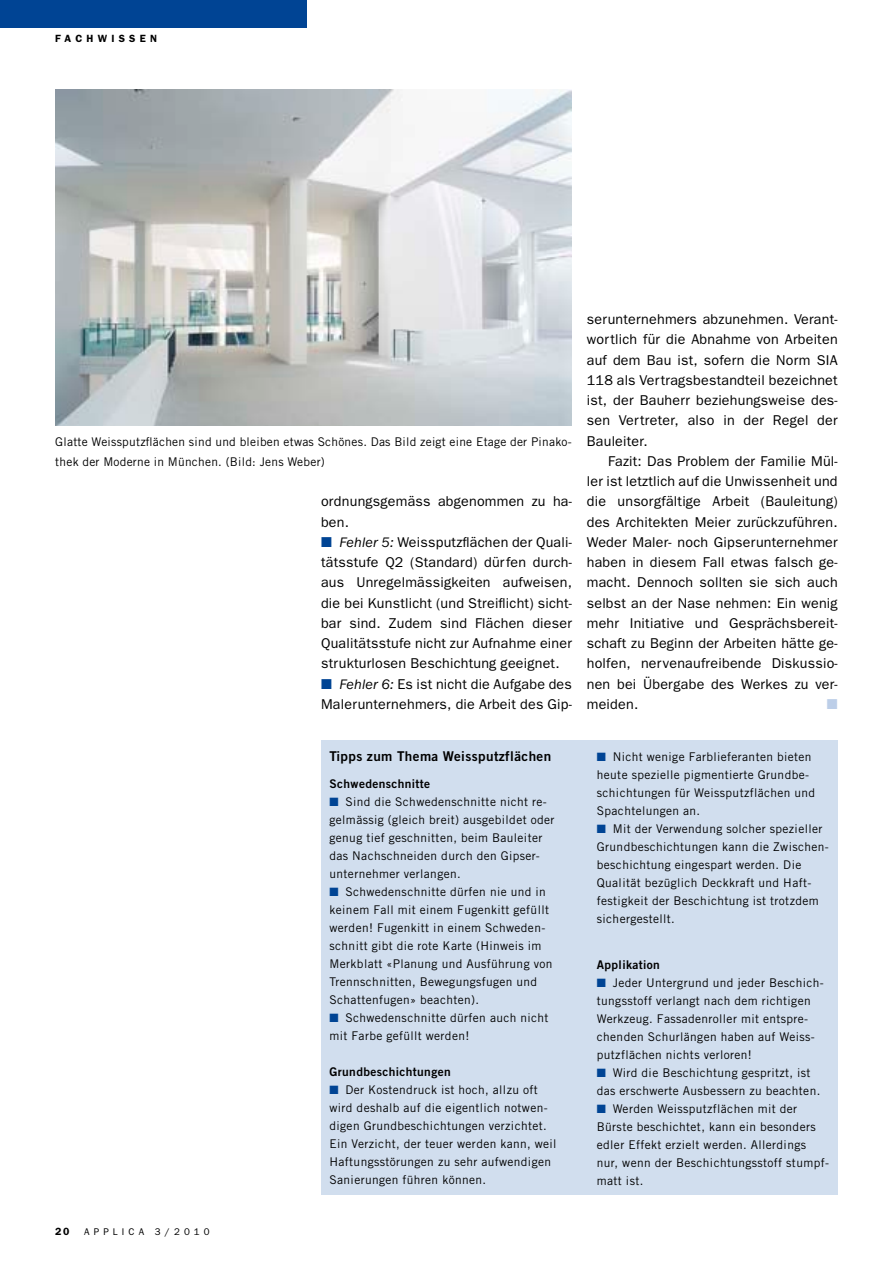
<style>
.page{position:relative;width:893px;height:1263px;background:#fff}
.page>*{position:absolute;margin:0;border:0;box-sizing:border-box;transform-origin:0 0}
.t1{font:14.25px/20.2px "Franklin Gothic";letter-spacing:.015em;color:#000;text-align:justify}
.t2{font:14.25px "Zapf Dingbats";color:#bccee8}
.t3{font:13.5px "Trade Gothic Bold Two";letter-spacing:.03em;color:#000}
.t4{font:12px/18px "Trade Gothic";letter-spacing:.03em;color:#000}
.t5{font:12px "Trade Gothic Bold Two";letter-spacing:.03em;color:#000}
.t6{font:600 10.5px "Franklin Gothic";letter-spacing:.4em;color:#000}
.t7{font:9.75px "Franklin Gothic";letter-spacing:.42em;color:#000}
.s1{color:#004494}
.s2{font-style:italic}
</style>
<div class="page">
<div style="left:0;top:0;width:306px;height:28px;background:#004494"></div>
<img style="left:55px;top:89px;width:517px;height:336px">
<div style="left:321px;top:740px;width:517px;height:455px;background:#d1deee"></div>
<p class="t6" style="left:55px;top:32px;width:103px">FACHWISSEN</p>
<p class="t4" style="left:55px;top:431px;width:518px;line-height:20.2px">Glatte Weissputzflächen sind und bleiben etwas Schönes. Das Bild zeigt eine Etage der Pinako&shy;thek der Moderne in München. (Bild: Jens Weber)</p>
<p class="t1" style="left:321px;top:491px;width:252px">ordnungsgemäss abgenommen zu ha&shy;ben.</p>
<p class="t1" style="left:321px;top:532px;width:252px"><span class="s1">■</span> <span class="s2">Fehler 5:</span> Weissputzflächen der Quali&shy;tätsstufe Q2 (Standard) dürfen durch&shy;aus Unregelmässigkeiten aufweisen, die bei Kunstlicht (und Streiflicht) sicht&shy;bar sind. Zudem sind Flächen dieser Qualitätsstufe nicht zur Aufnahme einer strukturlosen Beschichtung geeignet.</p>
<p class="t1" style="left:321px;top:674px;width:252px"><span class="s1">■</span> <span class="s2">Fehler 6:</span> Es ist nicht die Aufgabe des<br>Malerunternehmers, die Arbeit des Gip-</p>
<p class="t1" style="left:587px;top:309px;width:252px">serunternehmers abzunehmen. Verant&shy;wortlich für die Abnahme von Arbeiten auf dem Bau ist, sofern die Norm SIA 118 als Vertragsbestandteil bezeichnet ist, der Bauherr beziehungsweise des&shy;sen Vertreter, also in der Regel der Bauleiter.</p>
<p class="t1" style="left:587px;top:451px;width:252px;text-indent:21px">Fazit: Das Problem der Familie Mül&shy;ler ist letztlich auf die Unwissenheit und die unsorgfältige Arbeit (Bauleitung) des Architekten Meier zurückzuführen.<br>Weder Maler- noch Gipserunternehmer haben in diesem Fall etwas falsch ge&shy;macht. Dennoch sollten sie sich auch selbst an der Nase nehmen: Ein wenig mehr I nitiative und Gesprächsbereit&shy;schaft zu Beginn der Arbeiten hätte ge&shy;holfen, nervenaufreibende Diskussio&shy;nen bei Übergabe des Werkes zu ver&shy;meiden.</p>
<p class="t2" style="left:827px;top:697px;width:12px">■</p>
<p class="t3" style="left:330px;top:748px;width:223px">Tipps zum Thema Weissputzflächen</p>
<p class="t5" style="left:330px;top:776px;width:102px">Schwedenschnitte</p>
<p class="t4" style="left:330px;top:793px;width:226px"><span class="s1">■</span> Sind die Schwedenschnitte nicht re&shy;gelmässig (gleich breit) ausgebildet oder genug tief geschnitten, beim Bauleiter das Nachschneiden durch den Gipser&shy;unternehmer verlangen.</p>
<p class="t4" style="left:330px;top:883px;width:224px"><span class="s1">■</span> Schwedenschnitte dürfen nie und in keinem Fall mit einem Fugenkitt gefüllt werden! Fugenkitt in einem Schweden&shy;schnitt gibt die rote Karte (Hinweis im Merkblatt «Planung und Ausführung von Trennschnitten, Bewegungsfugen und Schattenfugen» beachten).</p>
<p class="t4" style="left:330px;top:1009px;width:220px"><span class="s1">■</span> Schwedenschnitte dürfen auch nicht mit Farbe gefüllt werden!</p>
<p class="t5" style="left:330px;top:1064px;width:123px">Grundbeschichtungen</p>
<p class="t4" style="left:330px;top:1081px;width:229px"><span class="s1">■</span> Der Kostendruck ist hoch, allzu oft wird deshalb auf die eigentlich notwen&shy;digen Grundbeschichtungen verzichtet.<br>Ein Verzicht, der teuer werden kann, weil Haftungsstörungen zu sehr aufwendigen Sanierungen führen können.</p>
<p class="t4" style="left:597px;top:748px;width:220px"><span class="s1">■</span> Nicht wenige Farblieferanten bieten heute spezielle pigmentierte Grundbe&shy;schichtungen für Weissputzflächen und Spachtelungen an.</p>
<p class="t4" style="left:597px;top:820px;width:233px"><span class="s1">■</span> Mit der Verwendung solcher spezieller Grundbeschichtungen kann die Zwischen&shy;beschichtung eingespart werden. Die Qualität bezüglich Deckkraft und Haft&shy;festigkeit der Beschichtung ist trotzdem sichergestellt.</p>
<p class="t5" style="left:597px;top:957px;width:64px">Applikation</p>
<p class="t4" style="left:597px;top:973px;width:228px"><span class="s1">■</span> Jeder Untergrund und jeder Beschich&shy;tungsstoff verlangt nach dem richtigen Werkzeug. Fassadenroller mit entspre&shy;chenden Schurlängen haben auf Weiss&shy;putzflächen nichts verloren!</p>
<p class="t4" style="left:597px;top:1063px;width:225px"><span class="s1">■</span> Wird die Beschichtung gespritzt, ist das erschwerte Ausbessern zu beachten.</p>
<p class="t4" style="left:597px;top:1099px;width:234px"><span class="s1">■</span> Werden Weissputzflächen mit der Bürste beschichtet, kann ein besonders edler Effekt erzielt werden. Allerdings nur, wenn der Beschichtungsstoff stumpf&shy;matt ist.</p>
<p class="t6" style="left:55px;top:1225px;width:16px">20</p>
<p class="t7" style="left:84px;top:1226px;width:127px">Applica 3/2010</p>
</div>
